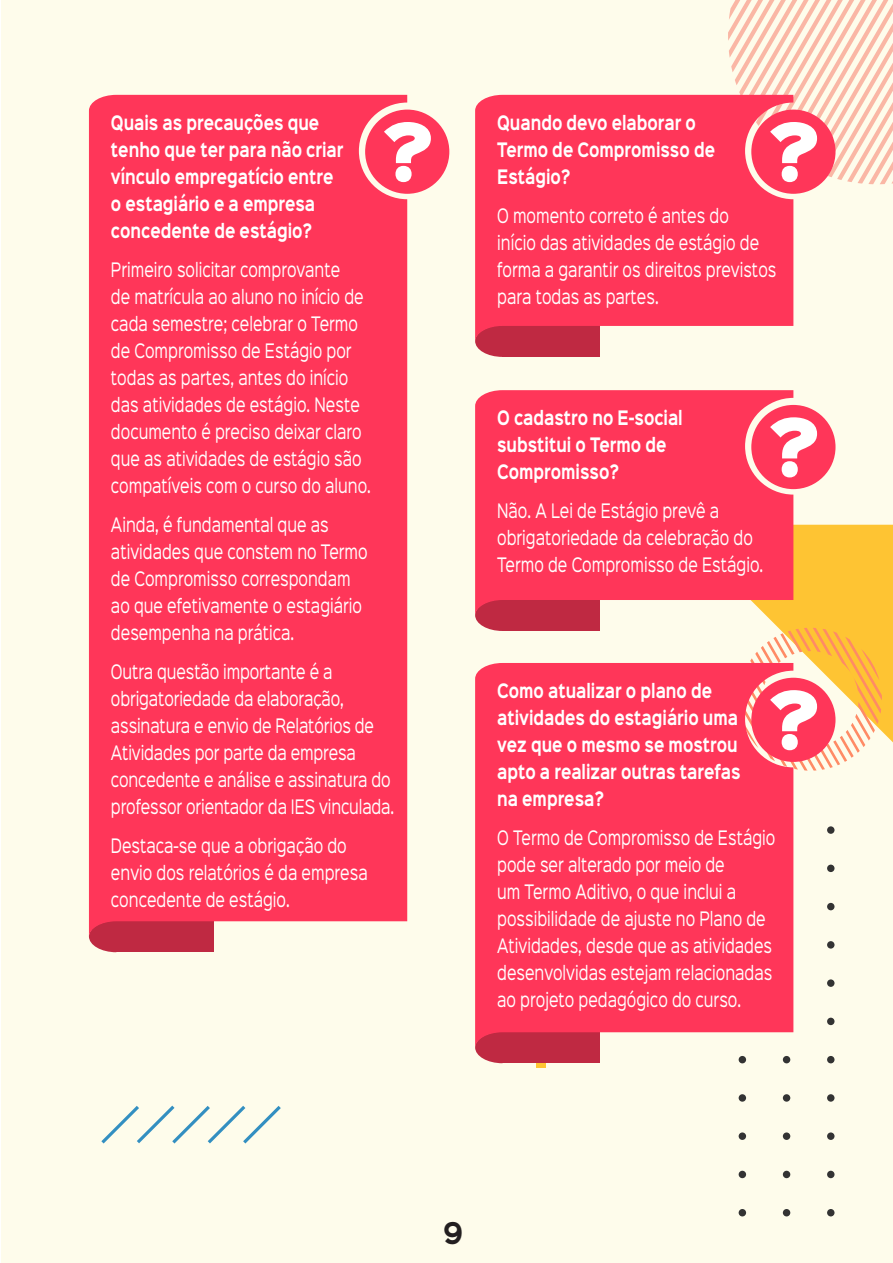
<style>
.page{position:relative;width:893px;height:1263px;background:#fff}
.page>*{position:absolute;margin:0;border:0;box-sizing:border-box;transform-origin:0 0}
.t1{font:72px "Sinkin Sans 900 X Black";color:#fff}
.t2{font:700 27px "Sinkin Sans 700";color:#231f20;scale:.9 1}
.texto_box{font:18px/27px "Sinkin Sans 400";color:#fff;scale:.75 1}
.título_box{font:700 18px/27px "Sinkin Sans 700";color:#fff;scale:.75 1}
</style>
<div class="page">
<div style="left:1px;top:0;width:892px;height:1263px;background:#fefce7"></div>
<svg style="left:101px;top:1105px;width:180px;height:38px"></svg>
<div style="left:536px;top:1013px;width:9px;height:55px;background:#fec433"></div>
<svg style="left:766px;top:525px;width:127px;height:300px;fill:#fec433"></svg>
<svg style="left:739px;top:1056px;width:7px;height:160px"></svg>
<svg style="left:783px;top:1056px;width:7px;height:160px"></svg>
<svg style="left:827px;top:826px;width:7px;height:390px"></svg>
<svg style="left:750px;top:628px;width:132px;height:143px"></svg>
<svg style="left:728px;top:0;width:165px;height:184px"></svg>
<div style="left:116px;top:920px;width:98px;height:32px;background:#bf2942"></div>
<svg style="left:89px;top:937px;width:27px;height:15px"></svg>
<div style="left:502px;top:325px;width:98px;height:32px;background:#bf2942"></div>
<div style="left:502px;top:599px;width:98px;height:32px;background:#bf2942"></div>
<div style="left:502px;top:1031px;width:98px;height:32px;background:#bf2942"></div>
<svg style="left:475px;top:342px;width:27px;height:15px"></svg>
<svg style="left:475px;top:616px;width:27px;height:15px"></svg>
<svg style="left:475px;top:1048px;width:27px;height:15px"></svg>
<div style="left:89px;top:95px;width:318px;height:842px;background:#ff3659"></div>
<div style="left:365px;top:110px;width:84px;height:84px;background:#ff3659;border-radius:50%"></div>
<svg style="left:475px;top:95px;width:318px;height:247px;background:#fd4060"></svg>
<svg style="left:475px;top:390px;width:318px;height:226px;background:#fd405f"></svg>
<div style="left:475px;top:663px;width:318px;height:385px;background:#ff3659"></div>
<div style="left:751px;top:110px;width:84px;height:84px;background:#ff3659;border-radius:50%"></div>
<div style="left:751px;top:405px;width:84px;height:84px;background:#ff3659;border-radius:50%"></div>
<div style="left:751px;top:678px;width:84px;height:84px;background:#ff3659;border-radius:50%"></div>
<p class="título_box" style="left:111px;top:110px;width:311px">Quais as precauções que tenho que ter para não criar vínculo empregatício entre o estagiário e a empresa concedente de estágio?</p>
<p class="texto_box" style="left:111px;top:254px;width:348px">Primeiro solicitar comprovante<br>de matrícula ao aluno no início de cada semestre; celebrar o Termo de Compromisso de Estágio por todas as partes, antes do início das atividades de estágio. Neste documento é preciso deixar claro que as atividades de estágio são compatíveis com o curso do aluno.</p>
<p class="texto_box" style="left:111px;top:509px;width:344px">Ainda, é fundamental que as atividades que constem no Termo de Compromisso correspondam ao que efetivamente o estagiário desempenha na prática.</p>
<p class="texto_box" style="left:111px;top:656px;width:379px">Outra questão importante é a obrigatoriedade da elaboração, assinatura e envio de Relatórios de Atividades por parte da empresa concedente e análise e assinatura do professor orientador da IES vinculada.</p>
<p class="texto_box" style="left:111px;top:830px;width:344px">Destaca-se que a obrigação do envio dos relatórios é da empresa concedente de estágio.</p>
<p class="t1" style="left:380px;top:114px;width:56px">?</p>
<p class="título_box" style="left:497px;top:110px;width:292px">Quando devo elaborar o<br>Termo de Compromisso de<br>Estágio?</p>
<p class="texto_box" style="left:497px;top:200px;width:374px">O momento correto é antes do<br>início das atividades de estágio de forma a garantir os direitos previstos para todas as partes.</p>
<p class="t1" style="left:766px;top:114px;width:56px">?</p>
<p class="título_box" style="left:497px;top:405px;width:249px">O cadastro no E-social substitui o Termo de<br>Compromisso?</p>
<p class="texto_box" style="left:497px;top:496px;width:356px">Não. A Lei de Estágio prevê a obrigatoriedade da celebração do<br>Termo de Compromisso de Estágio.</p>
<p class="t1" style="left:766px;top:409px;width:56px">?</p>
<p class="título_box" style="left:497px;top:678px;width:326px">Como atualizar o plano de atividades do estagiário uma vez que o mesmo se mostrou apto a realizar outras tarefas na empresa?</p>
<p class="texto_box" style="left:497px;top:822px;width:373px">O Termo de Compromisso de Estágio pode ser alterado por meio de<br>um Termo Aditivo, o que inclui a possibilidade de ajuste no Plano de Atividades, desde que as atividades desenvolvidas estejam relacionadas ao projeto pedagógico do curso.</p>
<p class="t1" style="left:766px;top:682px;width:56px">?</p>
<h2 class="t2" style="left:443px;top:1219px;width:24px">9</h2>
</div>
